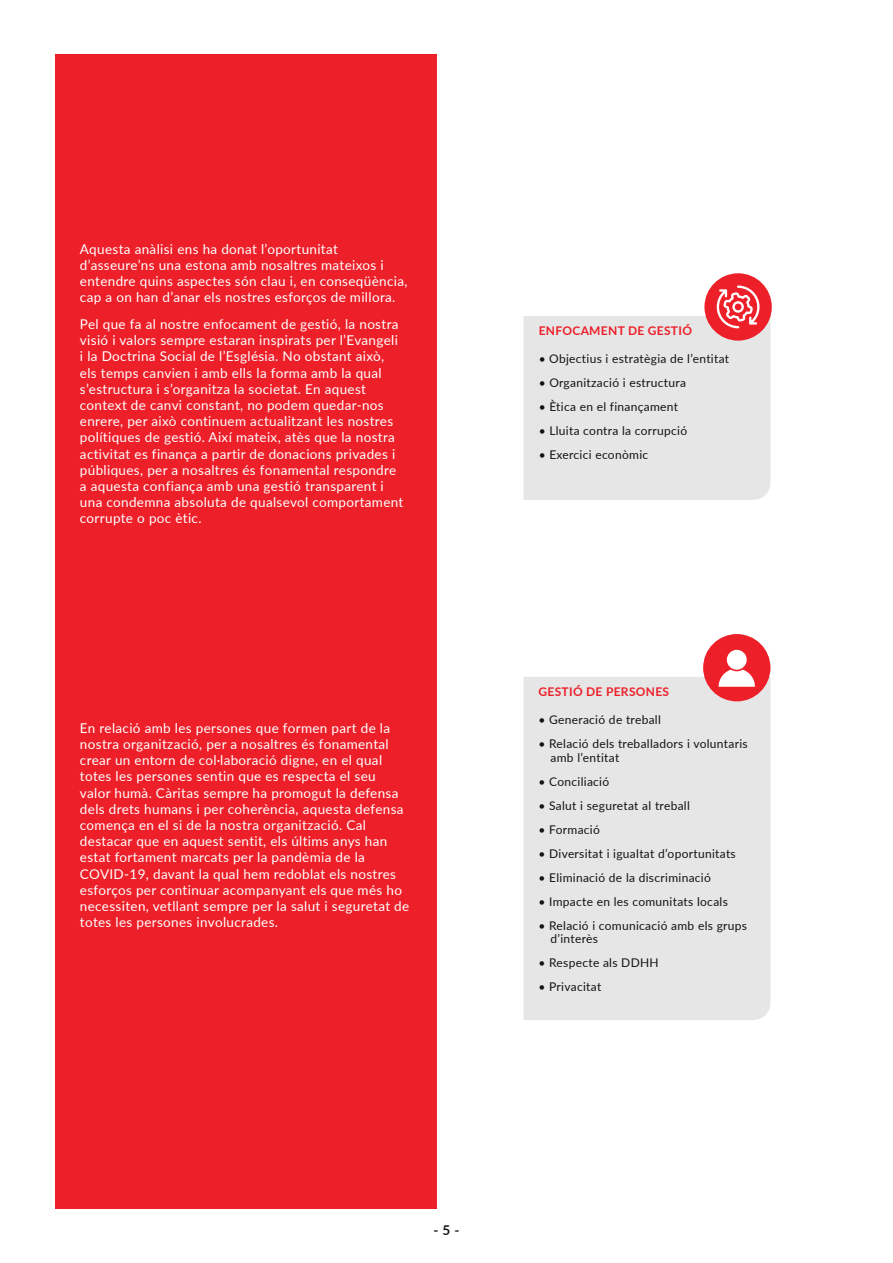
<style>
.page{position:relative;width:893px;height:1263px;background:#fff}
.page>*{position:absolute;margin:0;border:0;box-sizing:border-box;transform-origin:0 0}
.t1{font:13.5px/16.2px "Lato";letter-spacing:.025em;color:#fff}
.t2{font:700 13.5px "Lato";color:#131313}
.t3{font:12px/13.5px "Lato";letter-spacing:.025em;color:#131313}
.t4{font:700 12px "Lato";letter-spacing:.025em;color:#ed1f29}
</style>
<div class="page">
<div style="left:55px;top:55px;width:382px;height:1154px;background:#ed1f29"></div>
<div style="left:523px;top:316px;width:247px;height:184px;background:#e6e6e6"></div>
<div style="left:704px;top:273px;width:68px;height:68px;background:#ed1f29;border-radius:50%"></div>
<svg style="left:717px;top:285px;width:42px;height:43px"></svg>
<div style="left:523px;top:677px;width:247px;height:343px;background:#e6e6e6"></div>
<div style="left:703px;top:634px;width:67px;height:67px;background:#ed1f29;border-radius:50%"></div>
<div style="left:727px;top:650px;width:20px;height:20px;background:#fff;border-radius:50%"></div>
<svg style="left:719px;top:670px;width:36px;height:17px"></svg>
<p class="t1" style="left:80px;top:240px;width:329px">Aquesta anàlisi ens ha donat l’oportunitat d’asseure’ns una estona amb nosaltres mateixos i entendre quins aspectes són clau i, en conseqüència, cap a on han d’anar els nostres esforços de millora.</p>
<p class="t1" style="left:80px;top:315px;width:325px">Pel que fa al nostre enfocament de gestió, la nostra visió i valors sempre estaran inspirats per l’Evangeli i la Doctrina Social de l’Església. No obstant això, els temps canvien i amb ells la forma amb la qual s’estructura i s’organitza la societat. En aquest context de canvi constant, no podem quedar-nos enrere, per això continuem actualitzant les nostres polítiques de gestió. Així mateix, atès que la nostra activitat es finança a partir de donacions privades i públiques, per a nosaltres és fonamental respondre a aquesta confiança amb una gestió transparent i una condemna absoluta de qualsevol comportament corrupte o poc ètic.</p>
<p class="t4" style="left:539px;top:322px;width:155px">ENFOCAMENT DE GESTIÓ</p>
<p class="t3" style="left:539px;top:352px;width:192px">• Objectius i estratègia de l’entitat</p>
<p class="t3" style="left:539px;top:376px;width:149px">• Organització i estructura</p>
<p class="t3" style="left:539px;top:400px;width:141px">• Ètica en el finançament</p>
<p class="t3" style="left:539px;top:424px;width:150px">• Lluita contra la corrupció</p>
<p class="t3" style="left:539px;top:448px;width:111px">• Exercici econòmic</p>
<p class="t1" style="left:80px;top:719px;width:331px">En relació amb les persones que formen part de la nostra organització, per a nosaltres és fonamental crear un entorn de col·laboració digne, en el qual totes les persones sentin que es respecta el seu valor humà. Càritas sempre ha promogut la defensa dels drets humans i per coherència, aquesta defensa comença en el si de la nostra organització. Cal destacar que en aquest sentit, els últims anys han estat fortament marcats per la pandèmia de la COVID-19, davant la qual hem redoblat els nostres esforços per continuar acompanyant els que més ho necessiten, vetllant sempre per la salut i seguretat de totes les persones involucrades.</p>
<p class="t4" style="left:539px;top:683px;width:132px">GESTIÓ DE PERSONES</p>
<p class="t3" style="left:539px;top:712px;width:124px">• Generació de treball</p>
<p class="t3" style="left:551px;top:736px;width:199px;text-indent:-12px">• Relació dels treballadors i voluntaris amb l’entitat</p>
<p class="t3" style="left:539px;top:774px;width:72px">• Conciliació</p>
<p class="t3" style="left:539px;top:798px;width:153px">• Salut i seguretat al treball</p>
<p class="t3" style="left:539px;top:822px;width:63px">• Formació</p>
<p class="t3" style="left:539px;top:846px;width:199px">• Diversitat i igualtat d’oportunitats</p>
<p class="t3" style="left:539px;top:870px;width:174px">• Eliminació de la discriminació</p>
<p class="t3" style="left:539px;top:894px;width:191px">• Impacte en les comunitats locals</p>
<p class="t3" style="left:551px;top:918px;width:198px;text-indent:-12px">• Relació i comunicació amb els grups d’interès</p>
<p class="t3" style="left:539px;top:955px;width:122px">• Respecte als DDHH</p>
<p class="t3" style="left:539px;top:979px;width:64px">• Privacitat</p>
<p class="t2" style="left:434px;top:1220px;width:27px">- 5 -</p>
</div>
